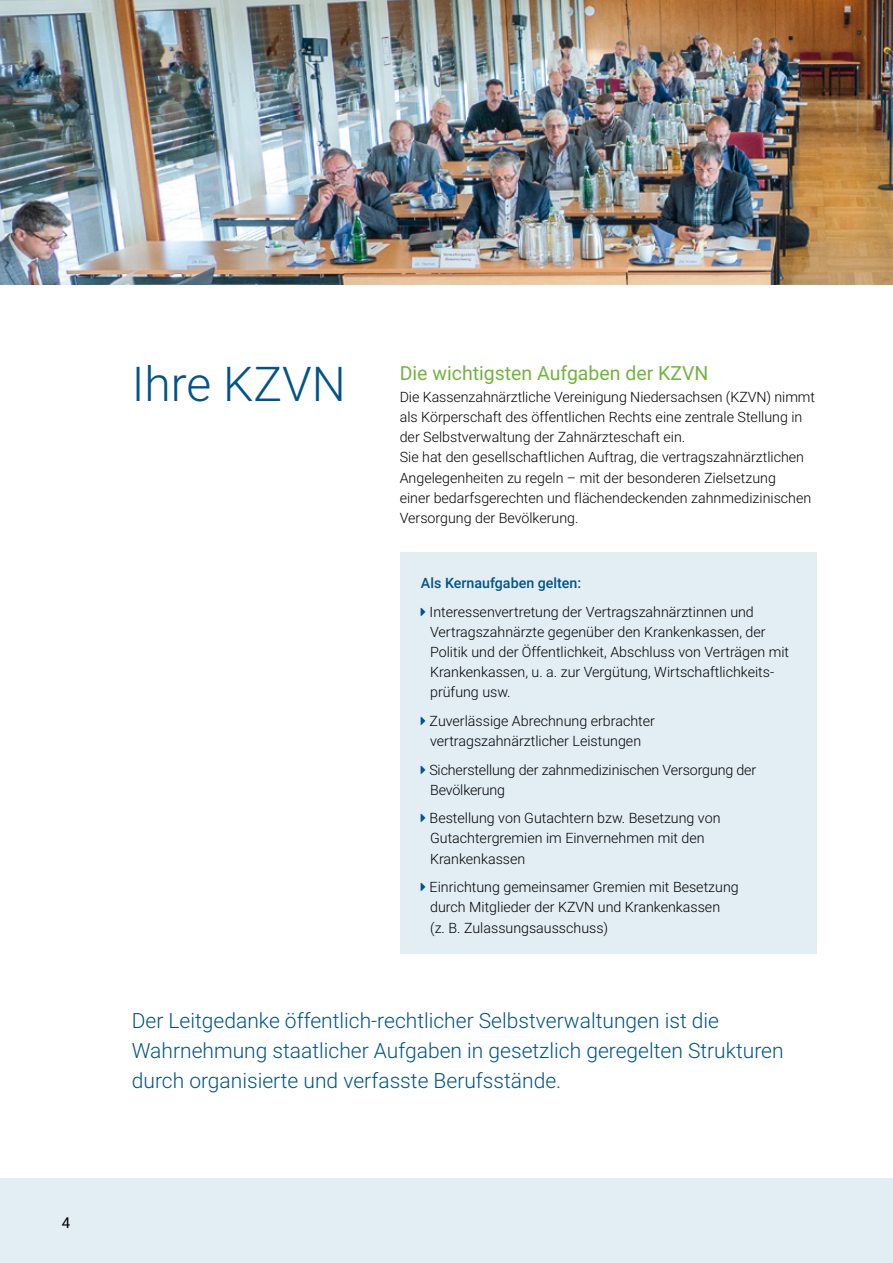
<style>
.page{position:relative;width:893px;height:1263px;background:#fff}
.page>*{position:absolute;margin:0;border:0;box-sizing:border-box;transform-origin:0 0}
.t1{font:300 48px "Roboto";color:#005488}
.t2{font:300 21px/30px "Roboto";color:#005488}
.t3{font:19.5px "Roboto";color:#72b43f}
.t4{font:15px "Roboto";color:#000}
.t5{font:300 14.25px/20.1px "Roboto";color:#000}
.t6{font:500 14.25px "Roboto";color:#005488}
</style>
<div class="page">
<div style="left:0;top:1178px;width:893px;height:85px;background:#e2eef4"></div>
<div style="left:400px;top:552px;width:416px;height:402px;background:#e2eef4"></div>
<img style="left:0;top:0;width:893px;height:285px">
<p class="t4" style="left:62px;top:1212px;width:10px">4</p>
<h1 class="t1" style="left:132px;top:350px;width:215px">Ihre KZVN</h1>
<h3 class="t3" style="left:400px;top:360px;width:310px">Die wichtigsten Aufgaben der KZVN</h3>
<p class="t5" style="left:400px;top:386px;width:417px">Die Kassenzahnärztliche Vereinigung Niedersachsen (KZVN) nimmt als Körperschaft des öffentlichen Rechts eine zentrale Stellung in der Selbstverwaltung der Zahnärzteschaft ein.<br>Sie hat den gesellschaftlichen Auftrag, die vertragszahnärztlichen Angelegenheiten zu regeln – mit der besonderen Zielsetzung<br>einer bedarfsgerechten und flächendeckenden zahnmedizinischen Versorgung der Bevölkerung.</p>
<p class="t6" style="left:421px;top:573px;width:162px">Als Kernaufgaben gelten:</p>
<p class="t5" style="left:430px;top:601px;width:361px">Interessenvertretung der Vertragszahnärztinnen und Vertragszahnärzte gegenüber den Krankenkassen, der Politik und der Öffentlichkeit, Abschluss von Verträgen mit Krankenkassen, u. a. zur Vergütung, Wirtschaftlichkeits&shy;prüfung usw.</p>
<p class="t5" style="left:430px;top:710px;width:227px">Zuverlässige Abrechnung erbrachter vertragszahnärztlicher Leistungen</p>
<p class="t5" style="left:429px;top:759px;width:328px">Sicherstellung der zahnmedizinischen Versorgung der<br>Bevölkerung</p>
<p class="t5" style="left:430px;top:808px;width:292px">Bestellung von Gutachtern bzw. Besetzung von<br>Gutachtergremien im Einvernehmen mit den<br>Krankenkassen</p>
<p class="t5" style="left:430px;top:876px;width:311px">Einrichtung gemeinsamer Gremien mit Besetzung durch Mitglieder der KZVN und Krankenkassen<br>(z. B. Zulassungsausschuss)</p>
<h2 class="t2" style="left:132px;top:1004px;width:653px">Der Leitgedanke öffentlich-rechtlicher Selbstverwaltungen ist die<br>Wahrnehmung staatlicher Aufgaben in gesetzlich geregelten Strukturen durch organisierte und verfasste Berufsstände.</h2>
</div>
